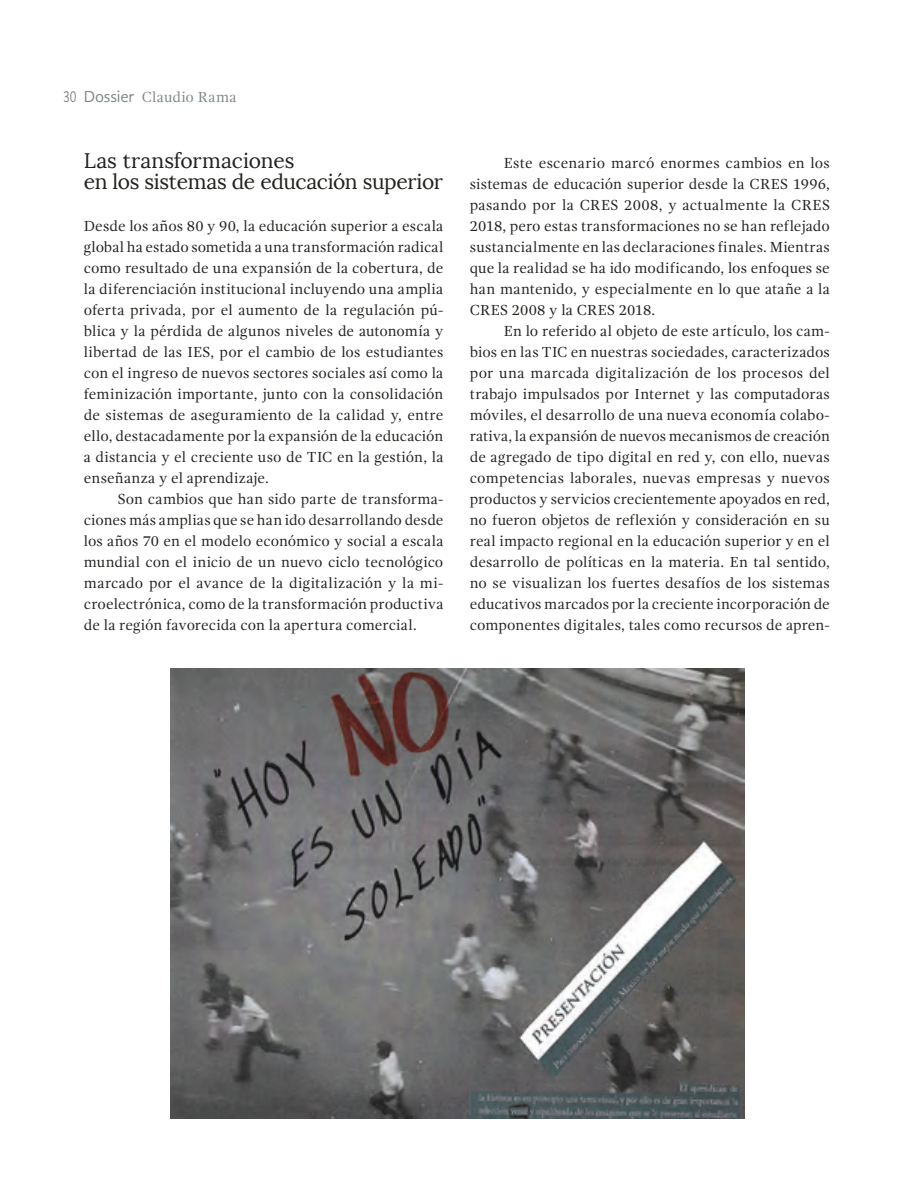
<style>
.page{position:relative;width:915px;height:1191px;background:#fff}
.page>*{position:absolute;margin:0;border:0;box-sizing:border-box;transform-origin:0 0}
.Art_-_Subtítulo_1{font:21px "Lora";letter-spacing:-.015em;color:#20231e}
.Art_-_Subtítulo_1-2{font:21px "Lora";letter-spacing:.005em;color:#20231e}
.Art_-_Cuerpo_de_txt{font:15px/21px "Gandhi Serif";letter-spacing:.005em;color:#20231e;text-align:justify}
.Art_-_1er_párrafo{font:15px/21px "Gandhi Serif";letter-spacing:.005em;color:#20231e;text-align:justify}
.Art_-_Marq_izq{font:15px "Gandhi Serif";letter-spacing:.02em;color:#818888}
.s1{font-family:"Gandhi Sans";font-size:16.5px}
</style>
<div class="page">
<img style="left:171px;top:668px;width:572px;height:450px">
<p class="Art_-_Marq_izq" style="left:63px;top:88px;width:175px"><span class="s1">30 Dossier</span> Claudio Rama</p>
<p class="Art_-_Subtítulo_1-2" style="left:84px;top:148px;width:212px">Las transformaciones</p>
<p class="Art_-_Subtítulo_1" style="left:84px;top:169px;width:360px">en los sistemas de educación superior</p>
<p class="Art_-_1er_párrafo" style="left:84px;top:216px;width:361px">Desde los años 80 y 90, la educación superior a escala global ha estado sometida a una transformación radical como resultado de una expansión de la cobertura, de la diferenciación institucional incluyendo una amplia oferta privada, por el aumento de la regulación pú&shy;blica y la pérdida de algunos niveles de autonomía y libertad de las IES, por el cambio de los estudiantes con el ingreso de nuevos sectores sociales así como la feminización importante, junto con la consolidación de sistemas de aseguramiento de la calidad y, entre ello, destacadamente por la expansión de la educación a distancia y el creciente uso de TIC en la gestión, la enseñanza y el aprendizaje.</p>
<p class="Art_-_Cuerpo_de_txt" style="left:84px;top:489px;width:361px;text-indent:34px">Son cambios que han sido parte de transforma&shy;ciones más amplias que se han ido desarrollando desde los años 70 en el modelo económico y social a escala mundial con el inicio de un nuevo ciclo tecnológico marcado por el avance de la digitalización y la mi&shy;croelectrónica, como de la transformación productiva de la región favorecida con la apertura comercial.</p>
<p class="Art_-_Cuerpo_de_txt" style="left:469px;top:153px;width:361px;text-indent:34px">Este escenario marcó enormes cambios en los sistemas de educación superior desde la CRES 1996, pasando por la CRES 2008, y actualmente la CRES 2018, pero estas transformaciones no se han reflejado sustancialmente en las declaraciones finales. Mientras que la realidad se ha ido modificando, los enfoques se han mantenido, y especialmente en lo que atañe a la CRES 2008 y la CRES 2018.</p>
<p class="Art_-_Cuerpo_de_txt" style="left:469px;top:321px;width:361px;text-indent:34px">En lo referido al objeto de este artículo, los cam&shy;bios en las TIC en nuestras sociedades, caracterizados por una marcada digitalización de los procesos del trabajo impulsados por Internet y las computadoras móviles, el desarrollo de una nueva economía colabo&shy;rativa, la expansión de nuevos mecanismos de creación de agregado de tipo digital en red y, con ello, nuevas competencias laborales, nuevas empresas y nuevos productos y servicios crecientemente apoyados en red, no fueron objetos de reflexión y consideración en su real impacto regional en la educación superior y en el desarrollo de políticas en la materia. En tal sentido, no se visualizan los fuertes desafíos de los sistemas educativos marcados por la creciente incorporación de componentes digitales, tales como recursos de apren-</p>
</div>
